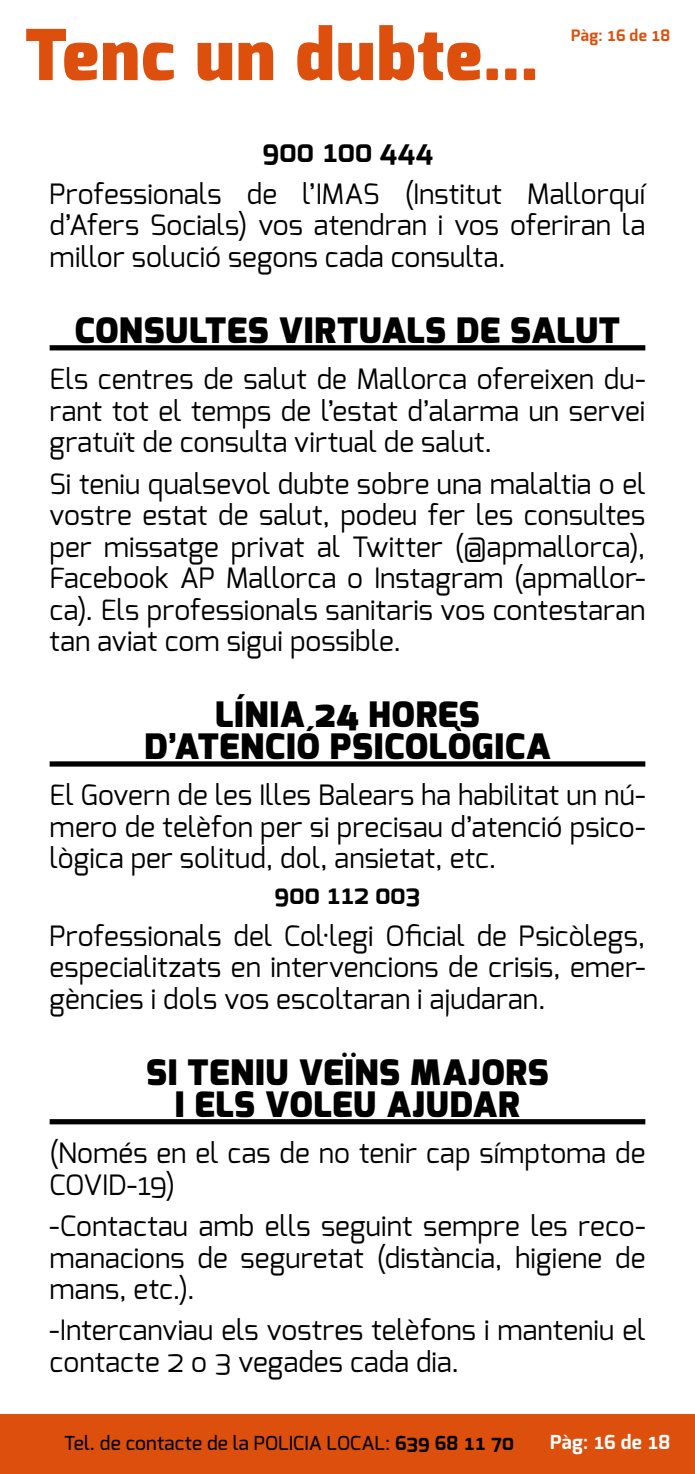
<style>
.page{position:relative;width:695px;height:1474px;background:#fff}
.page>*{position:absolute;margin:0;border:0;box-sizing:border-box;transform-origin:0 0}
.t1{font:900 70px "Exo";letter-spacing:.02em;color:#dd4f0c}
._302_titulars_petits{font:900 35px/31.5px "Exo";letter-spacing:.025em;color:#000;text-align:center}
._40_resposta{font:28px/31.5px "Exo";letter-spacing:.005em;color:#000;text-align:justify}
._40_resposta-2{font:700 28px "Exo";letter-spacing:.005em;color:#000}
._401_RESPOSTA_NOVA{font:700 24.5px "Exo";letter-spacing:-.005em;color:#000}
.t2{font:500 19.25px "Exo";letter-spacing:.005em;color:#000}
.t3{font:700 19.25px "Exo";letter-spacing:.005em;color:#fff}
.t4{font:700 15.75px "Exo";letter-spacing:.01em;color:#dd4f0c}
.s1{font-weight:700}
</style>
<div class="page">
<div style="left:0;top:1414px;width:694px;height:59px;background:#dd4f0c"></div>
<div style="left:50px;top:345px;width:595px;height:5px;background:#000"></div>
<div style="left:50px;top:761px;width:595px;height:5px;background:#000"></div>
<div style="left:50px;top:1119px;width:595px;height:5px;background:#000"></div>
<h1 class="t1" style="left:25px;top:10px;width:515px">Tenc un dubte...</h1>
<p class="t4" style="left:571px;top:25px;width:100px">Pàg: 16 de 18</p>
<p class="_40_resposta-2" style="left:262px;top:134px;width:171px">900 100 444</p>
<p class="_40_resposta" style="left:50px;top:177px;width:597px">Professionals de l’IMAS (Institut Mallorquí d’Afers Socials) vos atendran i vos oferiran la millor solució segons cada consulta.</p>
<p class="_302_titulars_petits" style="left:75px;top:315px;width:546px">CONSULTES VIRTUALS DE SALUT</p>
<p class="_40_resposta" style="left:50px;top:363px;width:597px">Els centres de salut de Mallorca ofereixen du&shy;rant tot el temps de l’estat d’alarma un servei gratuït de consulta virtual de salut.</p>
<p class="_40_resposta" style="left:50px;top:467px;width:597px">Si teniu qualsevol dubte sobre una malaltia o el vostre estat de salut, podeu fer les consultes per missatge privat al Twitter (@apmallorca), Facebook AP Mallorca o Instagram (apmallor&shy;ca). Els professionals sanitaris vos contestaran tan aviat com sigui possible.</p>
<p class="_302_titulars_petits" style="left:144px;top:699px;width:407px">LÍNIA 24 HORES<br>D’ATENCIÓ PSICOLÒGICA</p>
<p class="_40_resposta" style="left:50px;top:779px;width:597px">El Govern de les Illes Balears ha habilitat un nú&shy;mero de telèfon per si precisau d’atenció psico&shy;lògica per solitud, dol, ansietat, etc.</p>
<p class="_401_RESPOSTA_NOVA" style="left:274px;top:880px;width:147px">900 112 003</p>
<p class="_40_resposta" style="left:50px;top:920px;width:597px">Professionals del Col·legi Oficial de Psicòlegs, especialitzats en intervencions de crisis, emer&shy;gències i dols vos escoltaran i ajudaran.</p>
<p class="_302_titulars_petits" style="left:146px;top:1057px;width:404px">SI TENIU VEÏNS MAJORS<br>I ELS VOLEU AJUDAR</p>
<p class="_40_resposta" style="left:50px;top:1137px;width:597px">(Només en el cas de no tenir cap símptoma de<br>COVID-19)</p>
<p class="_40_resposta" style="left:50px;top:1209px;width:597px">-Contactau amb ells seguint sempre les reco&shy;manacions de seguretat (distància, higiene de mans, etc.).</p>
<p class="_40_resposta" style="left:50px;top:1314px;width:597px">-Intercanviau els vostres telèfons i manteniu el contacte 2 o 3 vegades cada dia.</p>
<p class="t2" style="left:64px;top:1430px;width:451px">Tel. de contacte de la POLICIA LOCAL: <span class="s1">639 68 11 70</span></p>
<p class="t3" style="left:550px;top:1429px;width:121px">Pàg: 16 de 18</p>
</div>
